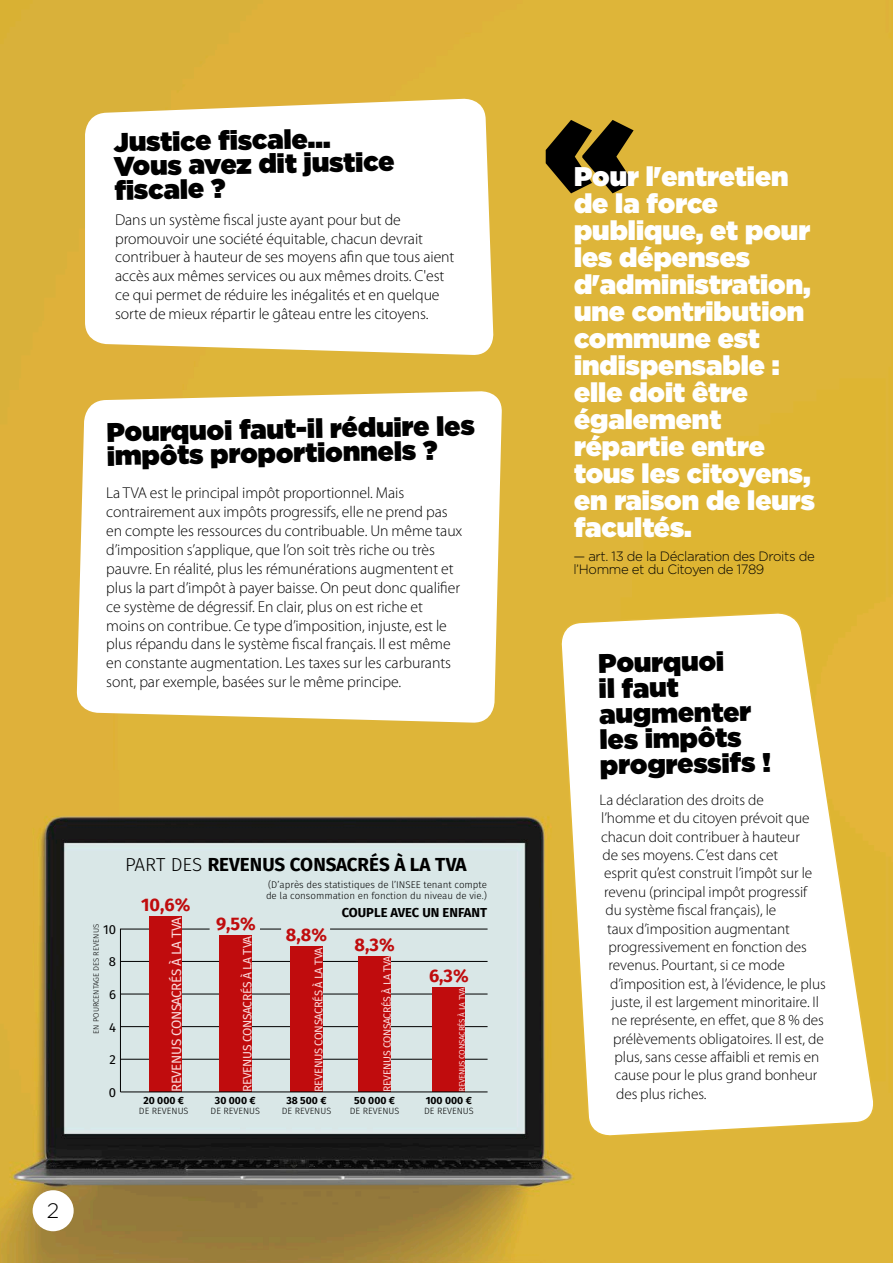
<style>
.page{position:relative;width:893px;height:1263px;background:#fff}
.page>*{position:absolute;margin:0;border:0;box-sizing:border-box;transform-origin:0 0}
.INTERTITRE_NV1{font:900 150px "Gotham";color:#000}
.INTERTITRE_NV1-2{font:900 27px/27px "Gotham";color:#fff}
.INTERTITRE_NV1-3{font:900 27px/25.5px "Gotham";color:#000}
.t1{font:300 21px "Gotham";color:#000}
.t2{font:700 18.9px "Fira Sans";color:#000}
.t3{font:700 18.15px "Fira Sans";color:#c00c0d}
.DEFAUT{font:300 15.75px/18.9px "Myriad Pro";letter-spacing:-.005em;color:#000}
.DEFAUT-2{font:300 15.3px "Myriad Pro";letter-spacing:-.005em;color:#000}
.INTERTITRE_NV1-4{font:300 13.5px/13.5px "Gotham";letter-spacing:-.03em;color:#000}
.t4{font:13.5px "Fira Sans";letter-spacing:-.03em;color:#fadadb}
.t5{font:700 13.05px "Fira Sans";color:#000}
.t6{font:13.05px "Fira Sans";color:#000}
.t7{font:12px "Fira Sans";letter-spacing:-.03em;color:#fadadb}
.t8{font:11.1px "Fira Sans";letter-spacing:-.03em;color:#fadadb}
.t9{font:10.5px "Fira Sans";letter-spacing:-.03em;color:#fadadb}
.t10{font:700 10.35px "Fira Sans";color:#000}
.t11{font:300 9.75px/10.5px "Fira Sans";color:#000}
.t12{font:300 9.15px "Fira Sans";color:#000}
.t13{font:8.1px "Fira Sans";letter-spacing:-.03em;color:#fadadb}
.t14{font:300 7.8px "Fira Sans";color:#000}
.s1{font-weight:300}
</style>
<div class="page">
<img style="left:0;top:0;width:893px;height:1263px">
<svg style="left:85px;top:98px;width:409px;height:258px"></svg>
<svg style="left:76px;top:391px;width:426px;height:332px"></svg>
<svg style="left:559px;top:611px;width:318px;height:526px"></svg>
<hr style="left:120px;top:1059px;width:368px;height:1px;background:#000">
<hr style="left:120px;top:1026px;width:368px;height:1px;background:#000">
<hr style="left:120px;top:994px;width:368px;height:1px;background:#000">
<hr style="left:120px;top:961px;width:368px;height:1px;background:#000">
<hr style="left:120px;top:929px;width:90px;height:1px;background:#000">
<hr style="left:330px;top:929px;width:158px;height:1px;background:#000">
<svg style="left:260px;top:929px;width:21px;height:1px"></svg>
<hr style="left:120px;top:929px;width:1px;height:163px;background:#000">
<div style="left:149px;top:916px;width:32px;height:176px;background:#c00c0d"></div>
<div style="left:219px;top:936px;width:32px;height:156px;background:#c00c0d"></div>
<div style="left:290px;top:947px;width:33px;height:145px;background:#c00c0d"></div>
<div style="left:359px;top:956px;width:32px;height:136px;background:#c00c0d"></div>
<div style="left:433px;top:988px;width:32px;height:104px;background:#c00c0d"></div>
<hr style="left:120px;top:1091px;width:368px;height:1px;background:#000">
<div style="left:33px;top:1190px;width:41px;height:41px;background:#fff;border-radius:50%"></div>
<p class="INTERTITRE_NV1-3" style="left:113px;top:129px;width:218px;rotate:-1deg">Justice fi scale...</p>
<p class="INTERTITRE_NV1-3" style="left:114px;top:154px;width:282px;line-height:24px;rotate:-1deg">Vous avez dit justice fi scale ?</p>
<p class="DEFAUT" style="left:115px;top:210px;width:287px">Dans un système fiscal juste ayant pour but de</p>
<p class="DEFAUT" style="left:115px;top:229px;width:341px">promouvoir une société équitable, chacun devrait contribuer à hauteur de ses moyens afin que tous aient accès aux mêmes services ou aux mêmes droits. C'est ce qui permet de réduire les inégalités et en quelque sorte de mieux répartir le gâteau entre les citoyens.</p>
<p class="INTERTITRE_NV1-3" style="left:106px;top:420px;width:370px;line-height:24px;rotate:-1deg">Pourquoi faut-il réduire les impôts proportionnels ?</p>
<p class="DEFAUT" style="left:106px;top:483px;width:358px">La TVA est le principal impôt proportionnel. Mais contrairement aux impôts progressifs, elle ne prend pas en compte les ressources du contribuable. Un même taux d’imposition s’applique, que l’on soit très riche ou très pauvre. En réalité, plus les rémunérations augmentent et plus la part d’impôt à payer baisse. On peut donc qualifier ce système de dégressif. En clair, plus on est riche et moins on contribue. Ce type d’imposition, injuste, est le plus répandu dans le système fiscal français. Il est même en constante augmentation. Les taxes sur les carburants sont, par exemple, basées sur le même principe.</p>
<p class="t14" style="left:91px;top:1034px;width:111px;rotate:-90deg">EN POURCENTAGE DES REVENUS</p>
<p class="t6" style="left:103px;top:920px;width:14px">10</p>
<p class="t6" style="left:109px;top:953px;width:9px">8</p>
<p class="t6" style="left:109px;top:985px;width:8px">6</p>
<p class="t6" style="left:109px;top:1018px;width:8px">4</p>
<p class="t6" style="left:110px;top:1050px;width:8px">2</p>
<p class="t6" style="left:109px;top:1083px;width:9px">0</p>
<p class="t2" style="left:125px;top:851px;width:343px"><span class="s1">PART DES</span> REVENUS CONSACRÉS À LA TVA</p>
<p class="t11" style="left:266px;top:879px;width:222px">(D’après des statistiques de l’INSEE tenant compte de la consommation en fonction du niveau de vie.)</p>
<p class="t3" style="left:141px;top:892px;width:51px">10,6%</p>
<p class="t4" style="left:167px;top:1092px;width:177px;rotate:-90deg">REVENUS CONSACRÉS À LA TVA</p>
<p class="t3" style="left:216px;top:911px;width:41px">9,5%</p>
<p class="t5" style="left:342px;top:904px;width:147px">COUPLE AVEC UN ENFANT</p>
<p class="t7" style="left:239px;top:1092px;width:158px;rotate:-90deg">REVENUS CONSACRÉS À LA TVA</p>
<p class="t3" style="left:286px;top:922px;width:43px">8,8%</p>
<p class="t3" style="left:355px;top:931px;width:41px">8,3%</p>
<p class="t9" style="left:380px;top:1092px;width:138px;rotate:-90deg">REVENUS CONSACRÉS À LA TVA</p>
<p class="t8" style="left:311px;top:1092px;width:146px;rotate:-90deg">REVENUS CONSACRÉS À LA TVA</p>
<p class="t3" style="left:429px;top:963px;width:41px">6,3%</p>
<p class="t13" style="left:456px;top:1092px;width:106px;rotate:-90deg">REVENUS CONSACRÉS À LA TVA</p>
<p class="t10" style="left:143px;top:1093px;width:42px">20 000 €</p>
<p class="t12" style="left:139px;top:1105px;width:51px">DE REVENUS</p>
<p class="t10" style="left:215px;top:1093px;width:42px">30 000 €</p>
<p class="t12" style="left:211px;top:1105px;width:51px">DE REVENUS</p>
<p class="t10" style="left:286px;top:1093px;width:42px">38 500 €</p>
<p class="t12" style="left:282px;top:1105px;width:51px">DE REVENUS</p>
<p class="t10" style="left:354px;top:1093px;width:42px">50 000 €</p>
<p class="t12" style="left:350px;top:1105px;width:51px">DE REVENUS</p>
<p class="t10" style="left:426px;top:1093px;width:48px">100 000 €</p>
<p class="t12" style="left:424px;top:1105px;width:51px">DE REVENUS</p>
<h3 class="t1" style="left:47px;top:1197px;width:14px">2</h3>
<p class="INTERTITRE_NV1" style="left:543px;top:36px;width:94px">«</p>
<p class="INTERTITRE_NV1-2" style="left:574px;top:162px;width:242px">Pour l'entretien de la force publique, et pour les dépenses d'administration, une contribution commune est indispensable : elle doit être également répartie entre tous les citoyens, en raison de leurs facultés.</p>
<p class="INTERTITRE_NV1-4" style="left:573px;top:549px;width:243px">— art. 13 de la Déclaration des Droits de l’Homme et du Citoyen de 1789</p>
<p class="INTERTITRE_NV1-3" style="left:598px;top:650px;width:172px;rotate:-1deg">Pourquoi<br>il faut augmenter les impôts progressifs !</p>
<p class="DEFAUT-2" style="left:600px;top:791px;width:166px">La déclaration des droits de</p>
<p class="DEFAUT-2" style="left:601px;top:809px;width:210px">l’homme et du citoyen prévoit que</p>
<p class="DEFAUT-2" style="left:601px;top:827px;width:200px">chacun doit contribuer à hauteur</p>
<p class="DEFAUT-2" style="left:603px;top:846px;width:177px">de ses moyens. C’est dans cet</p>
<p class="DEFAUT-2" style="left:604px;top:864px;width:210px">esprit qu’est construit l’impôt sur le</p>
<p class="DEFAUT-2" style="left:604px;top:882px;width:205px">revenu (principal impôt progressif</p>
<p class="DEFAUT-2" style="left:606px;top:901px;width:172px">du système fiscal français), le</p>
<p class="DEFAUT-2" style="left:607px;top:919px;width:184px">taux d’imposition augmentant</p>
<p class="DEFAUT-2" style="left:609px;top:937px;width:200px">progressivement en fonction des</p>
<p class="DEFAUT-2" style="left:609px;top:956px;width:178px">revenus. Pourtant, si ce mode</p>
<p class="DEFAUT-2" style="left:610px;top:974px;width:217px">d’imposition est, à l’évidence, le plus</p>
<p class="DEFAUT-2" style="left:612px;top:993px;width:209px">juste, il est largement minoritaire. Il</p>
<p class="DEFAUT-2" style="left:612px;top:1011px;width:214px">ne représente, en effet, que 8 % des</p>
<p class="DEFAUT-2" style="left:613px;top:1029px;width:212px">prélèvements obligatoires. Il est, de</p>
<p class="DEFAUT-2" style="left:615px;top:1048px;width:206px">plus, sans cesse affaibli et remis en</p>
<p class="DEFAUT-2" style="left:615px;top:1066px;width:204px">cause pour le plus grand bonheur</p>
<p class="DEFAUT-2" style="left:616px;top:1084px;width:92px">des plus riches.</p>
</div>
